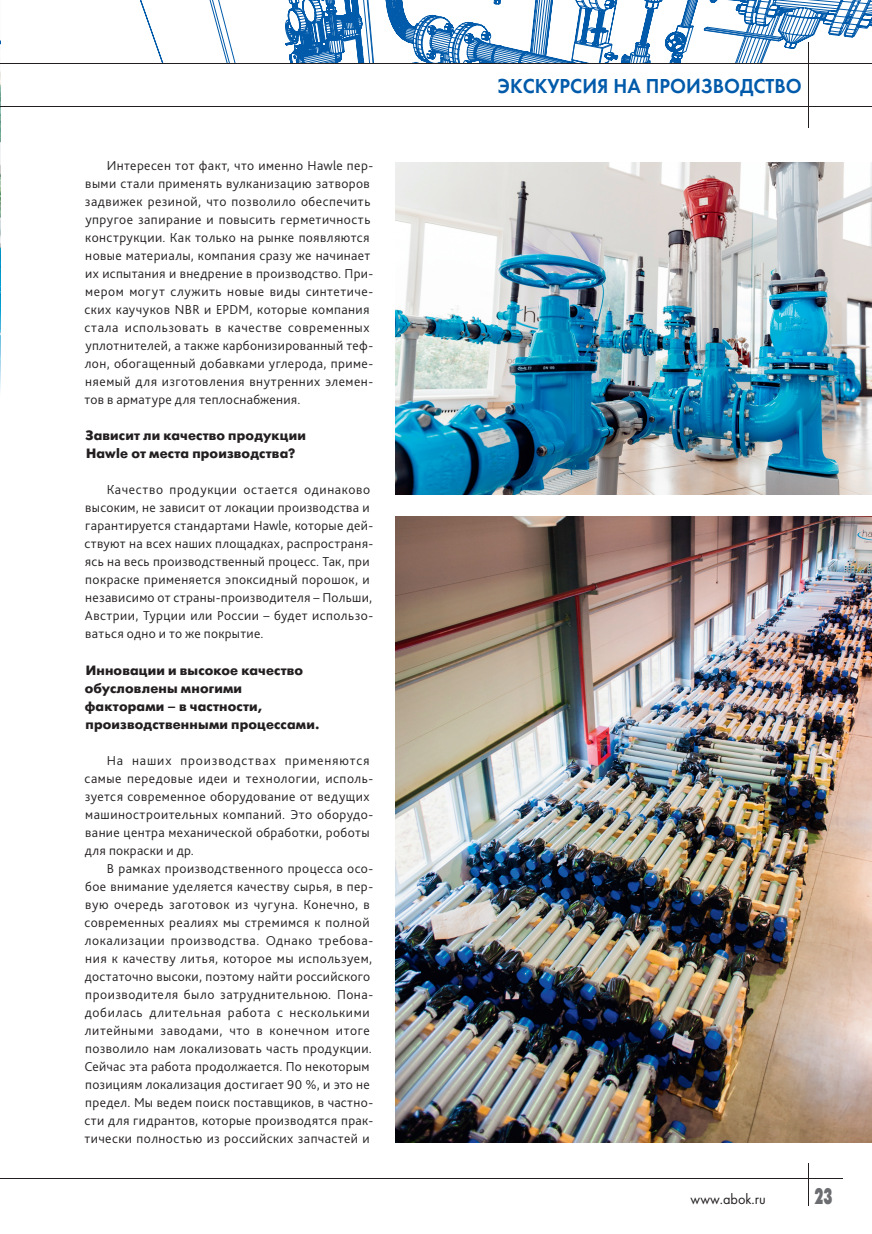
<style>
.page{position:relative;width:872px;height:1234px;background:#fff}
.page>*{position:absolute;margin:0;border:0;box-sizing:border-box;transform-origin:0 0}
.t1{font:22.5px "Futura Futuris XC";color:#6c6d70;scale:.6 1}
.t2{font:21px "Futura Demi";color:#015aaa;scale:.95 1}
.t3{font:15px "Futura";color:#231f20;scale:.95 1}
.t4{font:300 13.5px/18px "Bliss Pro";letter-spacing:.03em;color:#231f20}
.t5{font:700 13.5px/18px "Futura Futuris";letter-spacing:.015em;color:#231f20}
</style>
<div class="page">
<img style="left:0;top:0;width:1px;height:422px">
<hr style="left:0;top:1177px;width:842px;height:1px;background:#231f20">
<hr style="left:808px;top:1162px;width:1px;height:43px;background:#231f20">
<svg style="left:209px;top:0;width:663px;height:63px"></svg>
<hr style="left:0;top:63px;width:872px;height:1px;background:#231f20">
<hr style="left:0;top:106px;width:872px;height:1px;background:#231f20">
<hr style="left:808px;top:43px;width:1px;height:85px;background:#231f20">
<img style="left:395px;top:162px;width:477px;height:332px">
<img style="left:395px;top:516px;width:477px;height:626px">
<p class="t4" style="left:85px;top:156px;width:290px;text-indent:22px">Интересен тот факт, что именно Hawle пер&shy;выми стали применять вулканизацию затворов задвижек резиной, что позволило обеспечить упругое запирание и повысить герметичность конструкции. Как только на рынке появляются новые материалы, компания сразу же начинает их испытания и внедрение в производство. При&shy;мером могут служить новые виды синтетиче&shy;ских каучуков NBR и EPDM, которые компания стала использовать в качестве современных уплотнителей, а также карбонизированный теф&shy;лон, обогащенный добавками углерода, приме&shy;няемый для изготовления внутренних элемен&shy;тов в арматуре для теплоснабжения.</p>
<p class="t5" style="left:85px;top:427px;width:222px">Зависит ли качество продукции<br>Hawle от места производства?</p>
<p class="t4" style="left:85px;top:480px;width:290px;text-indent:22px">Качество продукции остается одинаково высоким, не зависит от локации производства и гарантируется стандартами Hawle, которые дей&shy;ствуют на всех наших площадках, распространя&shy;ясь на весь производственный процесс. Так, при покраске применяется эпоксидный порошок, и независимо от страны-производителя – Польши, Австрии, Турции или России – будет использо&shy;ваться одно и то же покрытие.</p>
<p class="t5" style="left:85px;top:661px;width:236px">Инновации и высокое качество обусловлены многими факторами – в частности, производственными процессами.</p>
<p class="t4" style="left:85px;top:750px;width:290px;text-indent:22px">На наших производствах применяются самые передовые идеи и технологии, исполь&shy;зуется современное оборудование от ведущих машиностроительных компаний. Это оборудо&shy;вание центра механической обработки, роботы для покраски и др.</p>
<p class="t4" style="left:84px;top:858px;width:290px;text-indent:22px">В рамках производственного процесса осо&shy;бое внимание уделяется качеству сырья, в пер&shy;вую очередь заготовок из чугуна. Конечно, в современных реалиях мы стремимся к полной локализации производства. Однако требова&shy;ния к качеству литья, которое мы используем, достаточно высоки, поэтому найти российского производителя было затруднительною. Пона&shy;добилась длительная работа с несколькими литейными заводами, что в конечном итоге позволило нам локализовать часть продукции.<br>Сейчас эта работа продолжается. По некоторым позициям локализация достигает 90 %, и это не предел. Мы ведем поиск поставщиков, в частно&shy;сти для гидрантов, которые производятся прак&shy;тически полностью из российских запчастей и</p>
<h2 class="t2" style="left:498px;top:73px;width:321px">ЭКСКУРСИЯ НА ПРОИЗВОДСТВО</h2>
<p class="t3" style="left:690px;top:1189px;width:80px">www.abok.ru</p>
<h1 class="t1" style="left:814px;top:1183px;width:32px">23</h1>
</div>
